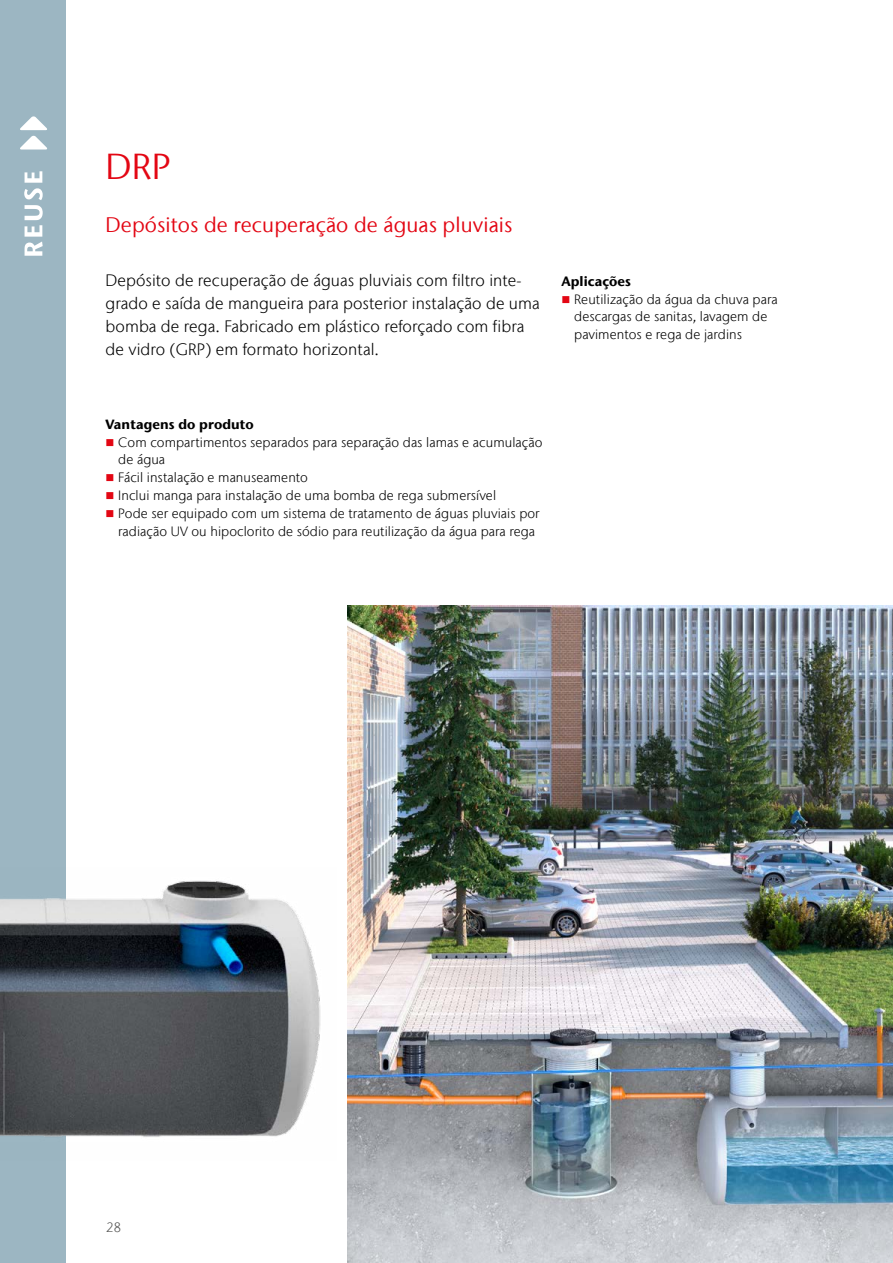
<style>
.page{position:relative;width:893px;height:1263px;background:#fff}
.page>*{position:absolute;margin:0;border:0;box-sizing:border-box;transform-origin:0 0}
.t1{font:36px "Stone Sans IIITC Com";color:#e30613}
.t2{font:21px "Stone Sans IIITC Com";letter-spacing:.005em;color:#e30613}
.t3{font:300 16.5px/23.1px "Stone Sans IIITC Com";letter-spacing:.005em;color:#000}
.t4{font:300 13.5px/17.9px "Stone Sans IIITC Com";letter-spacing:.005em;color:#000}
.t5{font:700 13.5px "Stone Sans IIITC Com";letter-spacing:.005em;color:#000}
.t6{font:300 13.5px "Stone Sans IIITC Com";color:#575756}
.s1{color:#e30613}
</style>
<div class="page">
<img style="left:348px;top:606px;width:545px;height:657px">
<div style="left:0;top:0;width:66px;height:1263px;background:#9cb6c2"></div>
<svg style="left:20px;top:116px;width:27px;height:140px"></svg>
<img style="left:0;top:880px;width:321px;height:257px">
<h1 class="t1" style="left:106px;top:144px;width:66px">DRP</h1>
<h2 class="t2" style="left:106px;top:212px;width:408px">Depósitos de recuperação de águas pluviais</h2>
<p class="t3" style="left:106px;top:268px;width:436px">Depósito de recuperação de águas pluviais com filtro inte&shy;grado e saída de mangueira para posterior instalação de uma bomba de rega. Fabricado em plástico reforçado com fibra de vidro (GRP) em formato horizontal.</p>
<p class="t5" style="left:561px;top:272px;width:71px">Aplicações</p>
<p class="t4" style="left:574px;top:290px;width:205px;text-indent:-13px"><span class="s1">■</span> Reutilização da água da chuva para descargas de sanitas, lavagem de pavimentos e rega de jardins</p>
<p class="t5" style="left:106px;top:415px;width:150px">Vantagens do produto</p>
<p class="t4" style="left:118px;top:433px;width:426px;text-indent:-13px"><span class="s1">■</span> Com compartimentos separados para separação das lamas e acumulação de água</p>
<p class="t4" style="left:106px;top:468px;width:204px"><span class="s1">■</span> Fácil instalação e manuseamento</p>
<p class="t4" style="left:106px;top:486px;width:392px"><span class="s1">■</span> Inclui manga para instalação de uma bomba de rega submersível</p>
<p class="t4" style="left:118px;top:504px;width:423px;text-indent:-13px"><span class="s1">■</span> Pode ser equipado com um sistema de tratamento de águas pluviais por radiação UV ou hipoclorito de sódio para reutilização da água para rega</p>
<p class="t6" style="left:106px;top:1219px;width:16px">28</p>
</div>
